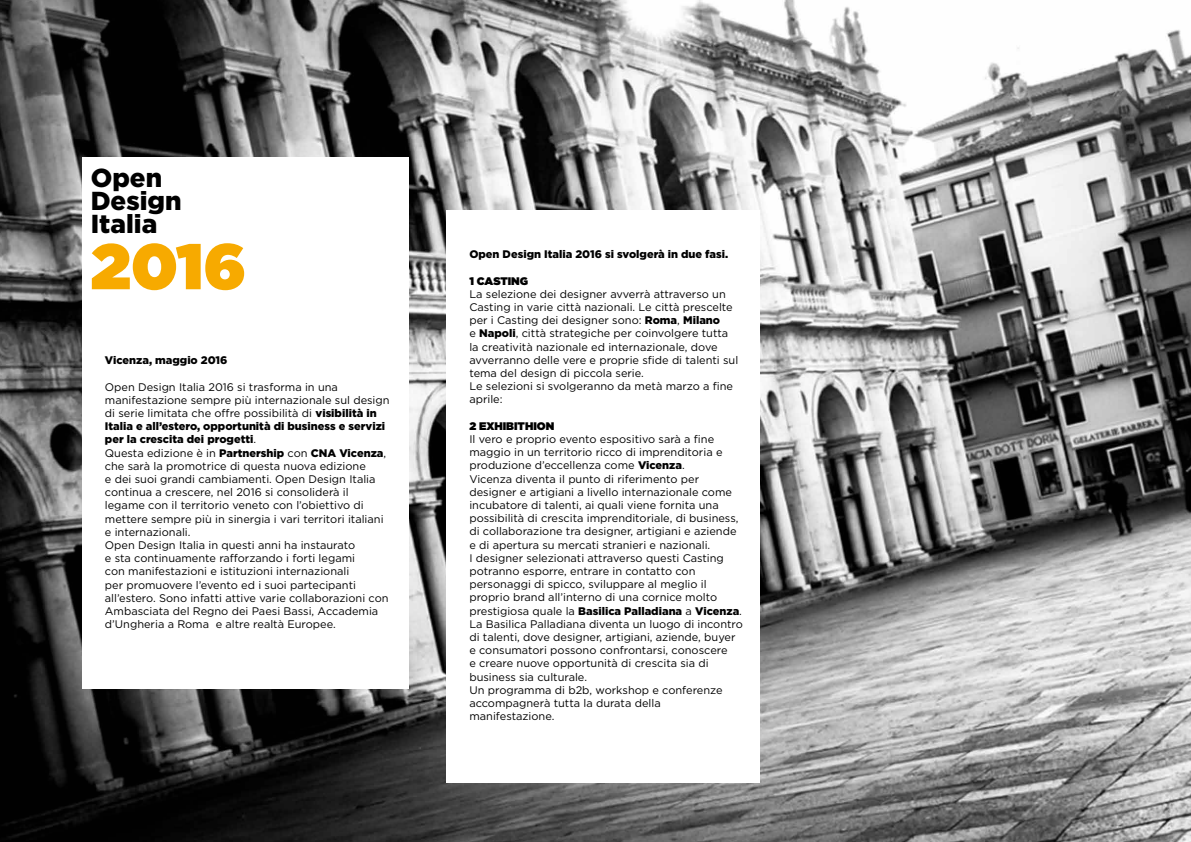
<style>
.page{position:relative;width:1191px;height:842px;background:#fff}
.page>*{position:absolute;margin:0;border:0;box-sizing:border-box;transform-origin:0 0}
.t1{font:900 64.3px "Gotham";color:#f7aa00}
.t2{font:900 26px/23px "Gotham";color:#000}
.t3{font:11px/13.2px "Gotham";color:#000}
.t4{font:900 11px "Gotham";color:#000}
.t5{font:900 11px "Gotham";color:#000}
.s1{font-weight:900}
</style>
<div class="page">
<img style="left:0;top:0;width:1191px;height:842px">
<div style="left:82px;top:157px;width:327px;height:532px;background:#fff"></div>
<div style="left:447px;top:210px;width:313px;height:572px;background:#fff"></div>
<h2 class="t2" style="left:91px;top:166px;width:92px">Open<br>Design<br>Italia</h2>
<h1 class="t1" style="left:91px;top:220px;width:157px">2016</h1>
<p class="t4" style="left:105px;top:353px;width:124px">Vicenza, maggio 2016</p>
<p class="t3" style="left:105px;top:380px;width:286px">Open Design Italia 2016 si trasforma in una manifestazione sempre più internazionale sul design di serie limitata che offre possibilità di <span class="s1">visibilità in Italia e all’estero, opportunità di business e servizi per la crescita dei progetti</span>.<br>Questa edizione è in <span class="s1">Partnership</span> con <span class="s1">CNA Vicenza</span>, che sarà la promotrice di questa nuova edizione<br>e dei suoi grandi cambiamenti. Open Design Italia continua a crescere, nel 2016 si consoliderà il legame con il territorio veneto con l’obiettivo di mettere sempre più in sinergia i vari territori italiani e internazionali.<br>Open Design Italia in questi anni ha instaurato<br>e sta continuamente rafforzando i forti legami<br>con manifestazioni e istituzioni internazionali<br>per promuovere l’evento ed i suoi partecipanti all’estero. Sono infatti attive varie collaborazioni con Ambasciata del Regno dei Paesi Bassi, Accademia d’Ungheria a Roma e altre realtà Europee.</p>
<p class="t4" style="left:469px;top:247px;width:260px">Open Design Italia 2016 si svolgerà in due fasi.</p>
<p class="t5" style="left:469px;top:273px;width:60px">1 CASTING</p>
<p class="t3" style="left:469px;top:287px;width:270px">La selezione dei designer avverrà attraverso un Casting in varie città nazionali. Le città prescelte per i Casting dei designer sono: <span class="s1">Roma</span>, <span class="s1">Milano<br></span>e <span class="s1">Napoli</span>, città strategiche per coinvolgere tutta la creatività nazionale ed internazionale, dove avverranno delle vere e proprie sfide di talenti sul tema del design di piccola serie.<br>Le selezioni si svolgeranno da metà marzo a fine aprile:</p>
<p class="t5" style="left:469px;top:418px;width:85px">2 EXHIBITHION</p>
<p class="t3" style="left:469px;top:432px;width:275px">Il vero e proprio evento espositivo sarà a fine maggio in un territorio ricco di imprenditoria e produzione d’eccellenza come <span class="s1">Vicenza</span>.<br>Vicenza diventa il punto di riferimento per designer e artigiani a livello internazionale come incubatore di talenti, ai quali viene fornita una possibilità di crescita imprenditoriale, di business, di collaborazione tra designer, artigiani e aziende e di apertura su mercati stranieri e nazionali.<br>I designer selezionati attraverso questi Casting potranno esporre, entrare in contatto con personaggi di spicco, sviluppare al meglio il proprio brand all’interno di una cornice molto prestigiosa quale la <span class="s1">Basilica Palladiana</span> a <span class="s1">Vicenza</span>.<br>La Basilica Palladiana diventa un luogo di incontro di talenti, dove designer, artigiani, aziende, buyer e consumatori possono confrontarsi, conoscere<br>e creare nuove opportunità di crescita sia di business sia culturale.<br>Un programma di b2b, workshop e conferenze accompagnerà tutta la durata della manifestazione.</p>
</div>
